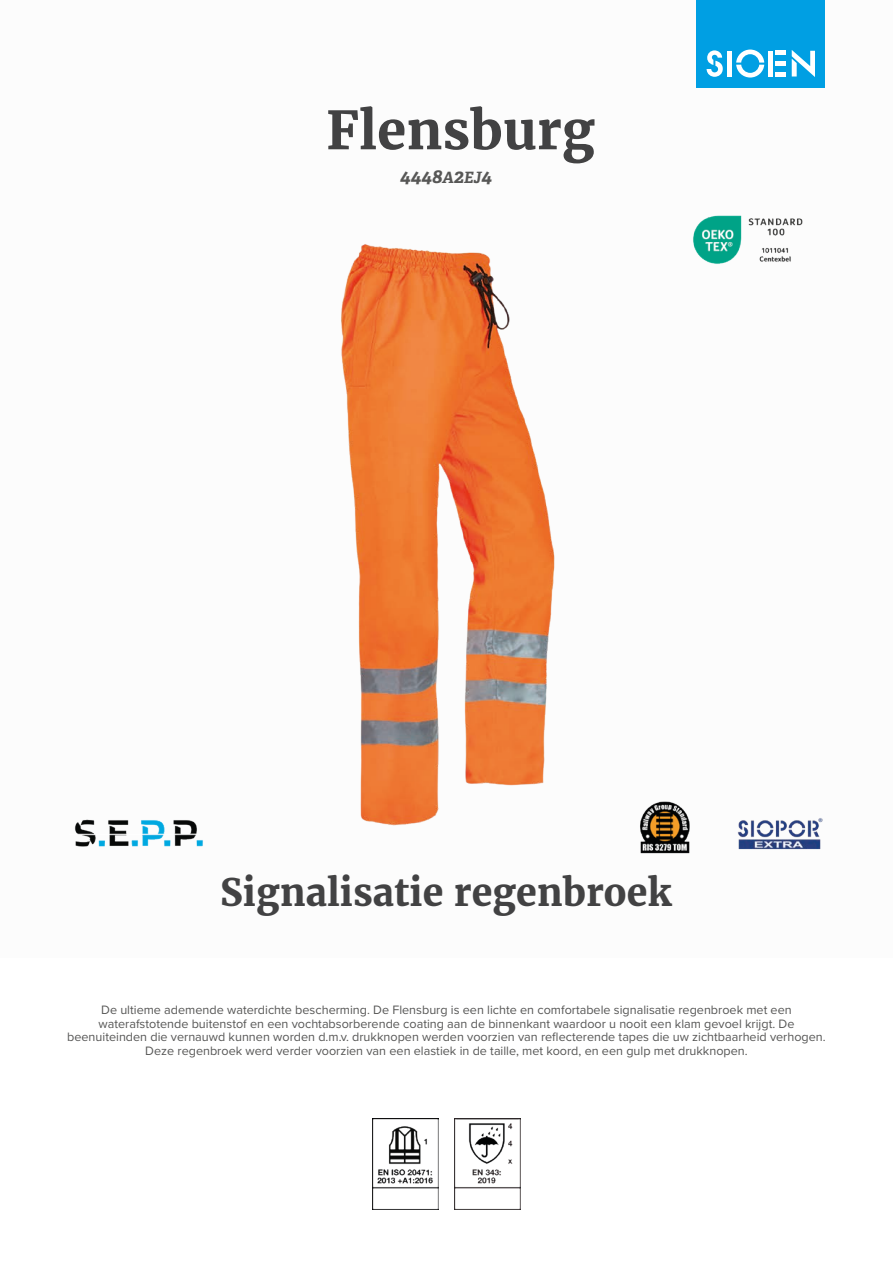
<style>
.page{position:relative;width:893px;height:1263px;background:#fff}
.page>*{position:absolute;margin:0;border:0;box-sizing:border-box;transform-origin:0 0}
.t1{font:700 52.5px "Merriweather";color:#424243}
.t2{font:700 37.5px "Merriweather";color:#424243}
.t3{font:italic 700 19.5px "Adelle";color:#575756}
.t4{font:12.6px/13.6px "Proxima Nova";color:#575756;text-align:center}
.s1{font-size:15.6px}
</style>
<div class="page">
<div style="left:697px;top:0;width:128px;height:88px;background:#009fe3"></div>
<svg style="left:707px;top:50px;width:16px;height:27px"></svg>
<svg style="left:736px;top:50px;width:28px;height:28px"></svg>
<div style="left:727px;top:51px;width:5px;height:26px;background:#fff"></div>
<div style="left:768px;top:51px;width:5px;height:26px;background:#fff"></div>
<div style="left:775px;top:72px;width:11px;height:5px;background:#fff"></div>
<div style="left:775px;top:61px;width:11px;height:5px;background:#fff"></div>
<hr style="left:775px;top:51px;width:11px;height:4px;background:#fff">
<svg style="left:792px;top:50px;width:23px;height:27px"></svg>
<img style="left:737px;top:818px;width:86px;height:32px">
<img style="left:74px;top:819px;width:129px;height:28px">
<img style="left:688px;top:817px;width:2px;height:37px">
<img style="left:693px;top:215px;width:110px;height:49px">
<img style="left:372px;top:1118px;width:66px;height:92px">
<img style="left:454px;top:1118px;width:67px;height:92px">
<img style="left:341px;top:244px;width:347px;height:610px">
<h1 class="t1" style="left:326px;top:95px;width:270px">Flensburg</h1>
<h3 class="t3" style="left:400px;top:164px;width:94px">4448<span class="s1">A</span>2<span class="s1">EJ</span>4</h3>
<h2 class="t2" style="left:220px;top:867px;width:453px">Signalisatie regenbroek</h2>
<p class="t4" style="left:67px;top:1002px;width:760px">De ultieme ademende waterdichte bescherming. De Flensburg is een lichte en comfortabele signalisatie regenbroek met een waterafstotende buitenstof en een vochtabsorberende coating aan de binnenkant waardoor u nooit een klam gevoel krijgt. De beenuiteinden die vernauwd kunnen worden d.m.v. drukknopen werden voorzien van reflecterende tapes die uw zichtbaarheid verhogen.<br>Deze regenbroek werd verder voorzien van een elastiek in de taille, met koord, en een gulp met drukknopen.</p>
</div>
